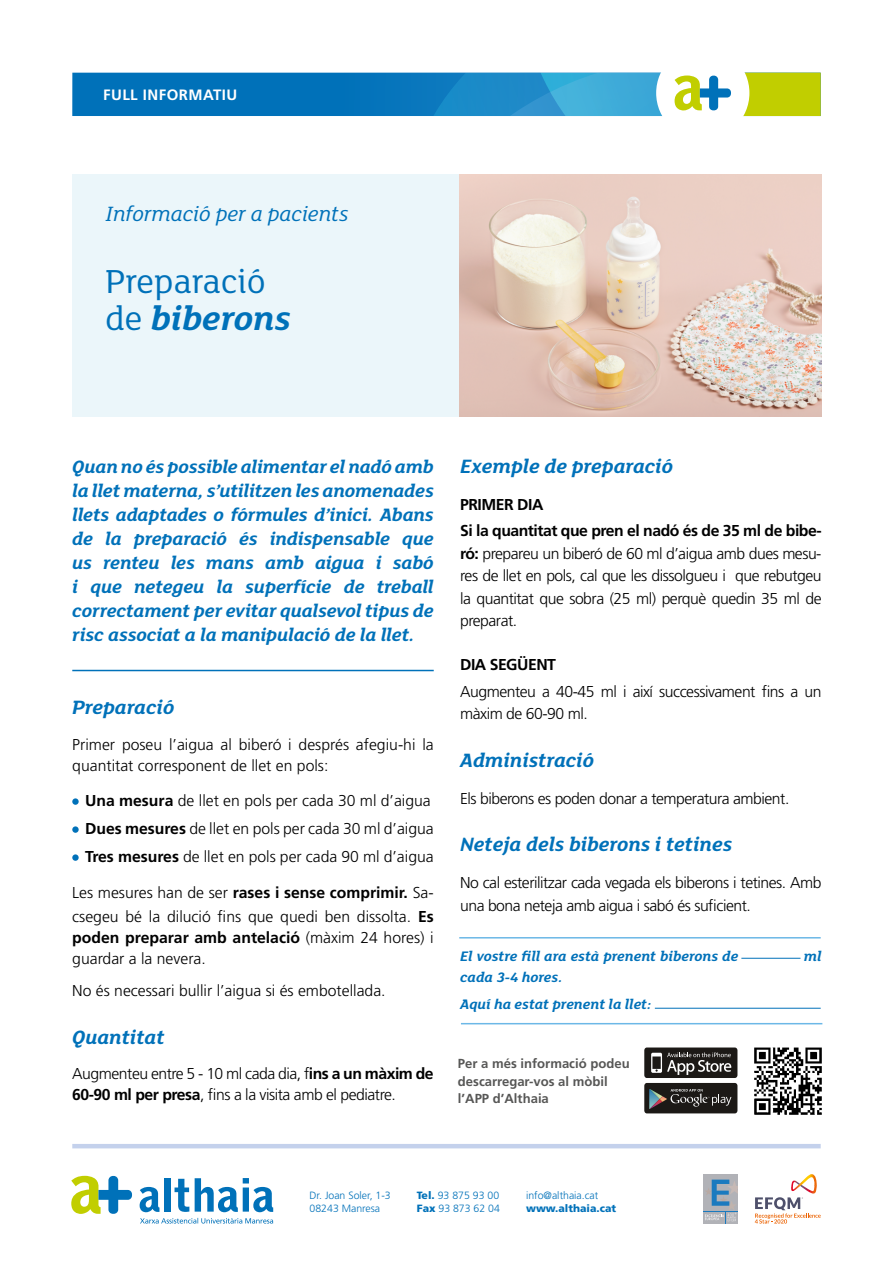
<style>
.page{position:relative;width:893px;height:1263px;background:#fff}
.page>*{position:absolute;margin:0;border:0;box-sizing:border-box;transform-origin:0 0}
.t1{font:36.15px/38px "FS Lola";color:#0071b9}
.t2{font:italic 22.5px "FS Lola";color:#0071b9}
.t3{font:italic 700 21px "FS Lola";color:#0071b9}
.t4{font:italic 700 19.5px/24px "FS Lola";letter-spacing:-.005em;color:#0071b9;text-align:justify}
.t5{font:300 15.75px/22.5px "Frutiger LT Std";letter-spacing:-.03em;color:#000}
.t6{font:300 15.75px/21px "Frutiger LT Std";color:#000}
.t7{font:700 15.75px/26.5px "Frutiger LT Std";letter-spacing:-.03em;color:#000}
.t8{font:italic 700 15px/26.5px "FS Lola";color:#0071b9}
.t9{font:700 15px "Frutiger LT Std";letter-spacing:.03em;color:#fff}
.t10{font:700 13.05px/17.4px "Frutiger LT Std";color:#575756}
.t11{font:300 10.5px/13.5px "Frutiger LT Std";color:#0071b9}
.t12{font:900 10.5px "Frutiger LT Std";color:#0071b9}
.s1{font-weight:700;font-style:italic}
.s2{font-weight:700}
.s3{font-weight:900}
</style>
<div class="page">
<div style="left:72px;top:73px;width:749px;height:43px;background:#0071b9"></div>
<svg style="left:427px;top:73px;width:394px;height:43px;background:#6db3a8"></svg>
<svg style="left:72px;top:798px;width:7px;height:7px"></svg>
<svg style="left:72px;top:826px;width:7px;height:7px"></svg>
<svg style="left:72px;top:854px;width:7px;height:7px"></svg>
<div style="left:72px;top:174px;width:411px;height:243px;background:#ebf6fa"></div>
<svg style="left:71px;top:1176px;width:61px;height:38px"></svg>
<svg style="left:140px;top:1187px;width:19px;height:25px"></svg>
<div style="left:164px;top:1178px;width:7px;height:33px;background:#0071b9"></div>
<svg style="left:175px;top:1179px;width:14px;height:33px"></svg>
<svg style="left:195px;top:1178px;width:78px;height:34px"></svg>
<svg style="left:140px;top:1218px;width:133px;height:5px"></svg>
<hr style="left:72px;top:1144px;width:749px;height:4px;background:#c4d1ec">
<div style="left:703px;top:1174px;width:35px;height:49px;background:#b1b2b7"></div>
<hr style="left:703px;top:1211px;width:35px;height:1px;background:#1a7abf">
<svg style="left:705px;top:1179px;width:33px;height:44px"></svg>
<svg style="left:755px;top:1174px;width:66px;height:49px"></svg>
<img style="left:460px;top:174px;width:361px;height:243px">
<div style="left:644px;top:1083px;width:93px;height:30px;background:#1c1916;border-radius:3px"></div>
<svg style="left:649px;top:1089px;width:82px;height:20px"></svg>
<div style="left:644px;top:1047px;width:93px;height:31px;background:#1c1916;border-radius:3px"></div>
<svg style="left:651px;top:1052px;width:80px;height:23px"></svg>
<img style="left:754px;top:1047px;width:68px;height:68px">
<hr style="left:461px;top:1023px;width:361px;height:1px;background:#6cb8e7">
<hr style="left:72px;top:670px;width:362px;height:1px;background:#0071b9">
<hr style="left:459px;top:937px;width:362px;height:1px;background:#6cb8e7">
<hr style="left:741px;top:958px;width:59px;height:1px;background:#0071b9">
<hr style="left:655px;top:1008px;width:166px;height:1px;background:#0071b9">
<p class="t9" style="left:103px;top:86px;width:136px">FULL INFORMATIU</p>
<h2 class="t2" style="left:106px;top:199px;width:244px">Informació per a pacients</h2>
<h1 class="t1" style="left:106px;top:260px;width:187px">Preparació de <span class="s1">biberons</span></h1>
<p class="t4" style="left:72px;top:453px;width:363px">Quan no és possible alimentar el nadó amb la llet materna, s’utilitzen les anomenades llets adaptades o fórmules d’inici. Abans de la preparació és indispensable que us renteu les mans amb aigua i sabó i que netegeu la superfície de treball correctament per evitar qualsevol tipus de risc associat a la manipulació de la llet.</p>
<h3 class="t3" style="left:72px;top:693px;width:104px">Preparació</h3>
<p class="t6" style="left:72px;top:734px;width:363px">Primer poseu l’aigua al biberó i després afegiu-hi la quantitat corresponent de llet en pols:</p>
<p class="t6" style="left:85px;top:787px;width:350px;line-height:28px"><span class="s2">Una mesura</span> de llet en pols per cada 30 ml d’aigua<br><span class="s2">Dues mesures</span> de llet en pols per cada 30 ml d’aigua<br><span class="s2">Tres mesures</span> de llet en pols per cada 90 ml d’aigua</p>
<p class="t6" style="left:72px;top:880px;width:363px;line-height:24px">Les mesures han de ser <span class="s2">rases i sense comprimir.</span> Sa&shy;csegeu bé la dilució fins que quedi ben dissolta. <span class="s2">Es</span></p>
<p class="t6" style="left:72px;top:927px;width:363px"><span class="s2">poden preparar amb antelació</span> (màxim 24 hores) i guardar a la nevera.</p>
<p class="t6" style="left:72px;top:980px;width:315px">No és necessari bullir l’aigua si és embotellada.</p>
<h3 class="t3" style="left:72px;top:1022px;width:94px">Quantitat</h3>
<p class="t5" style="left:72px;top:1064px;width:363px;line-height:21px">Augmenteu entre 5 - 10 ml cada dia, f<span class="s2">ins a un màxim de<br>60-90 ml per presa</span>, fins a la visita amb el pediatre.</p>
<h3 class="t3" style="left:460px;top:452px;width:214px">Exemple de preparació</h3>
<p class="t7" style="left:460px;top:491px;width:363px">PRIMER DIA<br>Si la quantitat que pren el nadó és de 35 ml de bibe-</p>
<p class="t5" style="left:460px;top:542px;width:363px;text-align:justify"><span class="s2">ró:</span> prepareu un biberó de 60 ml d’aigua amb dues mesu&shy;res de llet en pols, cal que les dissolgueu i que rebutgeu la quantitat que sobra (25 ml) perquè quedin 35 ml de preparat.</p>
<p class="t7" style="left:460px;top:652px;width:97px">DIA SEGÜENT</p>
<p class="t5" style="left:460px;top:680px;width:363px">Augmenteu a 40-45 ml i així successivament fins a un màxim de 60-90 ml.</p>
<h3 class="t3" style="left:460px;top:746px;width:135px">Administració</h3>
<p class="t5" style="left:460px;top:787px;width:331px">Els biberons es poden donar a temperatura ambient.</p>
<h3 class="t3" style="left:460px;top:830px;width:273px">Neteja dels biberons i tetines</h3>
<p class="t5" style="left:460px;top:872px;width:363px">No cal esterilitzar cada vegada els biberons i tetines. Amb una bona neteja amb aigua i sabó és suficient.</p>
<p class="t8" style="left:460px;top:942px;width:280px">El vostre fill ara està prenent biberons de</p>
<p class="t8" style="left:804px;top:942px;width:19px">ml</p>
<p class="t8" style="left:460px;top:963px;width:193px">cada 3-4 hores.<br>Aquí ha estat prenent la llet:</p>
<p class="t10" style="left:458px;top:1055px;width:173px">Per a més informació podeu descarregar-vos al mòbil l’APP d’Althaia</p>
<p class="t11" style="left:310px;top:1188px;width:83px">Dr. Joan Soler, 1-3<br>08243 Manresa</p>
<p class="t11" style="left:526px;top:1188px;width:74px">info@althaia.cat</p>
<p class="t11" style="left:417px;top:1188px;width:85px"><span class="s3">Tel.</span> 93 875 93 00<br><span class="s3">Fax</span> 93 873 62 04</p>
<p class="t12" style="left:526px;top:1202px;width:92px">www.althaia.cat</p>
</div>
